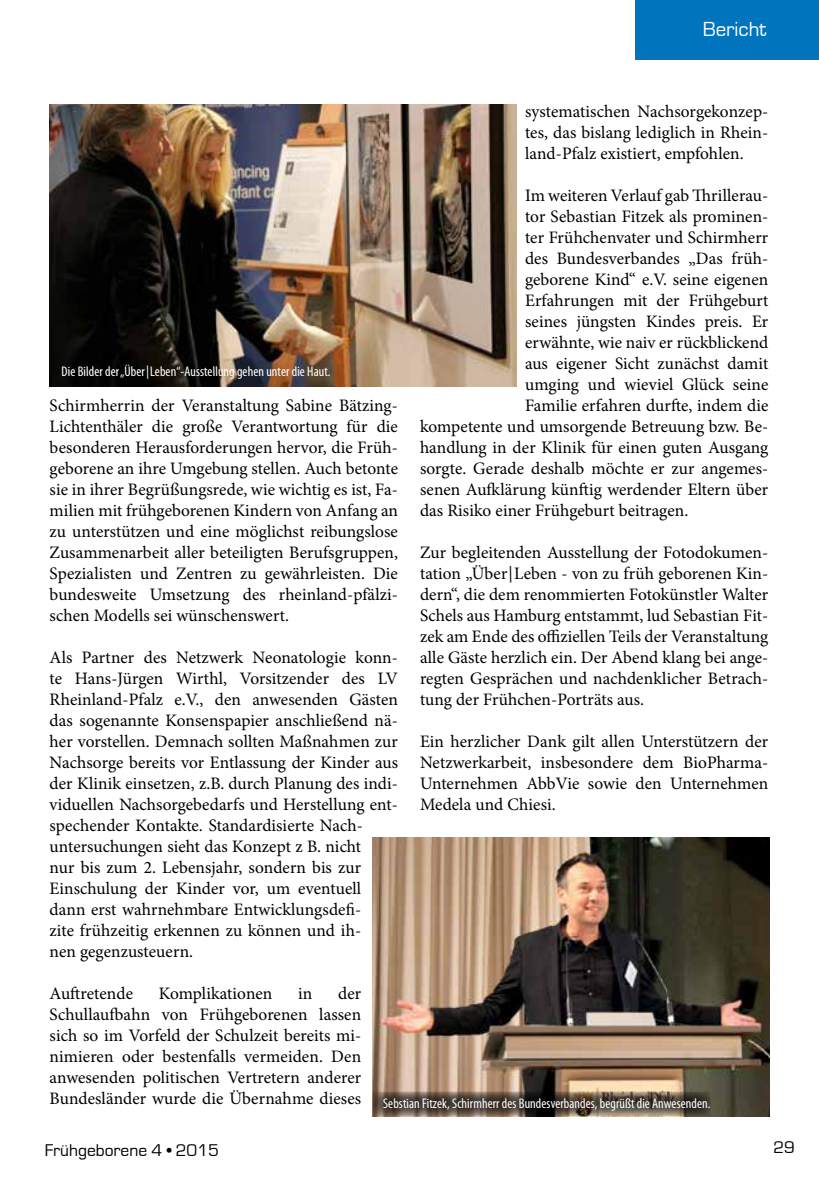
<style>
.page{position:relative;width:819px;height:1191px;background:#fff}
.page>*{position:absolute;margin:0;border:0;box-sizing:border-box;transform-origin:0 0}
.t1{font:21px "Eurostile";color:#fff}
.t2{font:17.5px/21px "Minion Pro";letter-spacing:-.01em;color:#000;text-align:justify}
.t3{font:17.5px "Eurostile";color:#000}
.t4{font:condensed 14px "Myriad Pro";color:#fff}
.s1{font-family:"Vani"}
.s2{font-family:"Vani";font-stretch:normal}
</style>
<div class="page">
<div style="left:635px;top:0;width:184px;height:60px;background:#0074bc"></div>
<img style="left:372px;top:837px;width:397px;height:279px">
<img style="left:50px;top:104px;width:466px;height:283px">
<svg style="left:372px;top:1090px;width:339px;height:27px;background:#5c4f43"></svg>
<p class="t1" style="left:702px;top:18px;width:65px">Bericht</p>
<p class="t2" style="left:525px;top:101px;width:245px">systematischen Nachsorgekonzep&shy;tes, das bislang lediglich in Rhein&shy;land-Pfalz existiert, empfohlen.</p>
<p class="t2" style="left:525px;top:185px;width:245px">Im weiteren Verlauf gab Thrillerau-</p>
<p class="t2" style="left:525px;top:206px;width:245px">tor Sebastian Fitzek als prominen-</p>
<p class="t2" style="left:525px;top:227px;width:245px">ter Frühchenvater und Schirmherr</p>
<p class="t2" style="left:525px;top:248px;width:245px">des Bundesverbandes „Das früh-</p>
<p class="t2" style="left:525px;top:269px;width:245px">geborene Kind“ e.V. seine eigenen</p>
<p class="t2" style="left:525px;top:290px;width:245px">Erfahrungen mit der Frühgeburt</p>
<p class="t2" style="left:525px;top:311px;width:245px">seines jüngsten Kindes preis. Er</p>
<p class="t2" style="left:525px;top:332px;width:245px">erwähnte, wie naiv er rückblickend</p>
<p class="t2" style="left:525px;top:353px;width:245px">aus eigener Sicht zunächst damit</p>
<p class="t2" style="left:525px;top:374px;width:245px">umging und wieviel Glück seine</p>
<p class="t2" style="left:525px;top:395px;width:245px">Familie erfahren durfte, indem die</p>
<p class="t2" style="left:420px;top:416px;width:350px">kompetente und umsorgende Betreuung bzw. Be-</p>
<p class="t2" style="left:420px;top:437px;width:350px">handlung in der Klinik für einen guten Ausgang</p>
<p class="t2" style="left:420px;top:458px;width:350px">sorgte. Gerade deshalb möchte er zur angemes-</p>
<p class="t2" style="left:420px;top:479px;width:350px">senen Aufklärung künftig werdender Eltern über</p>
<p class="t2" style="left:420px;top:500px;width:270px">das Risiko einer Frühgeburt beitragen.</p>
<p class="t2" style="left:420px;top:542px;width:350px">Zur begleitenden Ausstellung der Fotodokumen&shy;tation „Über<span class="s1">|</span>Leben - von zu früh geborenen Kin&shy;dern“, die dem renommierten Fotokünstler Walter Schels aus Hamburg entstammt, lud Sebastian Fit&shy;zek am Ende des offiziellen Teils der Veranstaltung alle Gäste herzlich ein. Der Abend klang bei ange&shy;regten Gesprächen und nachdenklicher Betrach&shy;tung der Frühchen-Porträts aus.</p>
<p class="t2" style="left:420px;top:731px;width:350px">Ein herzlicher Dank gilt allen Unterstützern der Netzwerkarbeit, insbesondere dem BioPharma-Unternehmen AbbVie sowie den Unternehmen Medela und Chiesi.</p>
<p class="t4" style="left:62px;top:363px;width:271px">Die Bilder der „Über<span class="s2">|</span>Leben“-Ausstellung gehen unter die Haut.</p>
<p class="t2" style="left:50px;top:395px;width:350px">Schirmherrin der Veranstaltung Sabine Bätzing-Lichtenthäler die große Verantwortung für die besonderen Herausforderungen hervor, die Früh&shy;geborene an ihre Umgebung stellen. Auch betonte sie in ihrer Begrüßungsrede, wie wichtig es ist, Fa&shy;milien mit frühgeborenen Kindern von Anfang an zu unterstützen und eine möglichst reibungslose Zusammenarbeit aller beteiligten Berufsgruppen, Spezialisten und Zentren zu gewährleisten. Die bundesweite Umsetzung des rheinland-pfälzi&shy;schen Modells sei wünschenswert.</p>
<p class="t2" style="left:50px;top:647px;width:350px;text-align:left">Als Partner des Netzwerk Neonatologie konn&shy;te Hans-Jürgen Wirthl, Vorsitzender des LV Rheinland-Pfalz e.V., den anwesenden Gästen das sogenannte Konsenspapier anschließend nä&shy;her vorstellen. Demnach sollten Maßnahmen zur Nachsorge bereits vor Entlassung der Kinder aus der Klinik einsetzen, z.B. durch Planung des indi&shy;viduellen Nachsorgebedarfs und Herstellung ent&shy;spechender Kontakte. Standardisierte Nach&shy;untersuchungen sieht das Konzept z B. nicht<br>nur bis zum 2. Lebensjahr, sondern bis zur Einschulung der Kinder vor, um eventuell dann erst wahrnehmbare Entwicklungsdefi-<br>zite frühzeitig erkennen zu können und ih-<br>nen gegenzusteuern.</p>
<p class="t2" style="left:50px;top:983px;width:85px">Auftretende</p>
<p class="t2" style="left:159px;top:983px;width:116px">Komplikationen</p>
<p class="t2" style="left:298px;top:983px;width:16px">in</p>
<p class="t2" style="left:50px;top:983px;width:313px;text-indent:288px">der Schullaufbahn von Frühgeborenen lassen sich so im Vorfeld der Schulzeit bereits mi&shy;nimieren oder bestenfalls vermeiden. Den anwesenden politischen Vertretern anderer Bundesländer wurde die Übernahme dieses</p>
<p class="t4" style="left:383px;top:1095px;width:329px">Sebstian Fitzek, Schirmherr des Bundesverbandes, begrüßt die Anwesenden.</p>
<p class="t3" style="left:45px;top:1141px;width:176px">Frühgeborene 4 • 2015</p>
<p class="t3" style="left:773px;top:1137px;width:23px">29</p>
</div>
